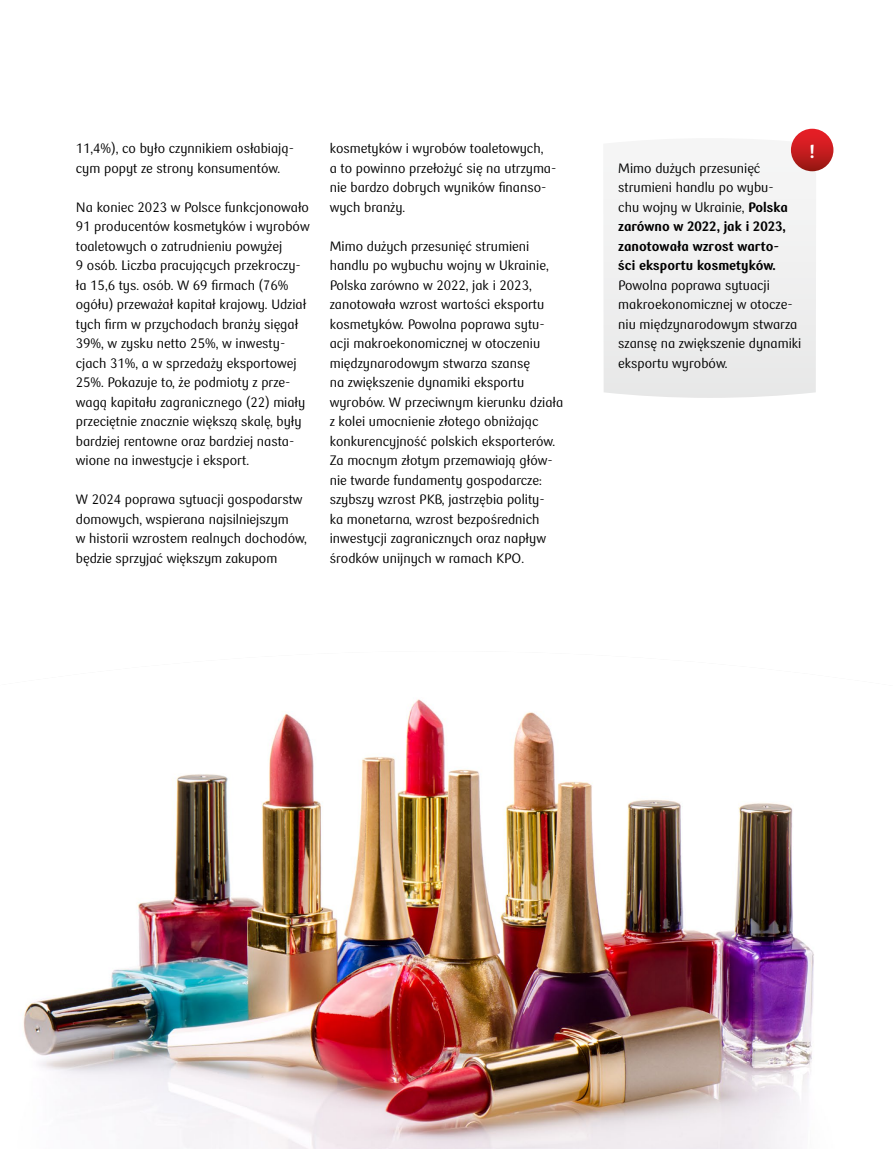
<style>
.page{position:relative;width:893px;height:1149px;background:#fff}
.page>*{position:absolute;margin:0;border:0;box-sizing:border-box;transform-origin:0 0}
.t1{font:900 18.75px "PKO Bank Polski";color:#fff}
.t2{font:13.5px/19.5px "PKO Bank Polski";color:#000}
.t3{font:900 13.5px/19.5px "PKO Bank Polski";color:#000}
.s1{font-weight:400}
</style>
<div class="page">
<div style="left:604px;top:139px;width:212px;height:259px;background:#f0f0f0"></div>
<div style="left:791px;top:129px;width:42px;height:42px;background:linear-gradient(to bottom,#f12029,#9b1915);border-radius:21px"></div>
<img style="left:23px;top:699px;width:791px;height:449px">
<p class="t2" style="left:76px;top:139px;width:220px">11,4%), co było czynnikiem osłabiają&shy;cym popyt ze strony konsumentów.</p>
<p class="t2" style="left:76px;top:198px;width:235px">Na koniec 2023 w Polsce funkcjonowało 91 producentów kosmetyków i wyrobów toaletowych o zatrudnieniu powyżej<br>9 osób. Liczba pracujących przekroczy&shy;ła 15,6 tys. osób. W 69 firmach (76% ogółu) przeważał kapitał krajowy. Udział tych firm w przychodach branży sięgał 39%, w zysku netto 25%, w inwesty&shy;cjach 31%, a w sprzedaży eksportowej 25%. Pokazuje to, że podmioty z prze&shy;wagą kapitału zagranicznego (22) miały przeciętnie znacznie większą skalę, były bardziej rentowne oraz bardziej nasta&shy;wione na inwestycje i eksport.</p>
<p class="t2" style="left:76px;top:490px;width:233px">W 2024 poprawa sytuacji gospodarstw domowych, wspierana najsilniejszym<br>w historii wzrostem realnych dochodów, będzie sprzyjać większym zakupom</p>
<p class="t2" style="left:330px;top:139px;width:228px">kosmetyków i wyrobów toaletowych,<br>a to powinno przełożyć się na utrzyma&shy;nie bardzo dobrych wyników finanso&shy;wych branży.</p>
<p class="t2" style="left:330px;top:236px;width:235px">Mimo dużych przesunięć strumieni handlu po wybuchu wojny w Ukrainie, Polska zarówno w 2022, jak i 2023, zanotowała wzrost wartości eksportu kosmetyków. Powolna poprawa sytu&shy;acji makroekonomicznej w otoczeniu międzynarodowym stwarza szansę<br>na zwiększenie dynamiki eksportu wyrobów. W przeciwnym kierunku działa z kolei umocnienie złotego obniżając konkurencyjność polskich eksporterów.<br>Za mocnym złotym przemawiają głów&shy;nie twarde fundamenty gospodarcze: szybszy wzrost PKB, jastrzębia polity-<br>ka monetarna, wzrost bezpośrednich inwestycji zagranicznych oraz napływ środków unijnych w ramach KPO.</p>
<p class="t3" style="left:618px;top:158px;width:171px"><span class="s1">Mimo dużych przesunięć strumieni handlu po wybu&shy;chu wojny w Ukrainie,</span> Polska zarówno w 2022, jak i 2023, zanotowała wzrost warto&shy;ści eksportu kosmetyków.</p>
<p class="t2" style="left:618px;top:276px;width:185px">Powolna poprawa sytuacji makroekonomicznej w otocze&shy;niu międzynarodowym stwarza szansę na zwiększenie dynamiki eksportu wyrobów.</p>
<h1 class="t1" style="left:809px;top:141px;width:7px">!</h1>
</div>
